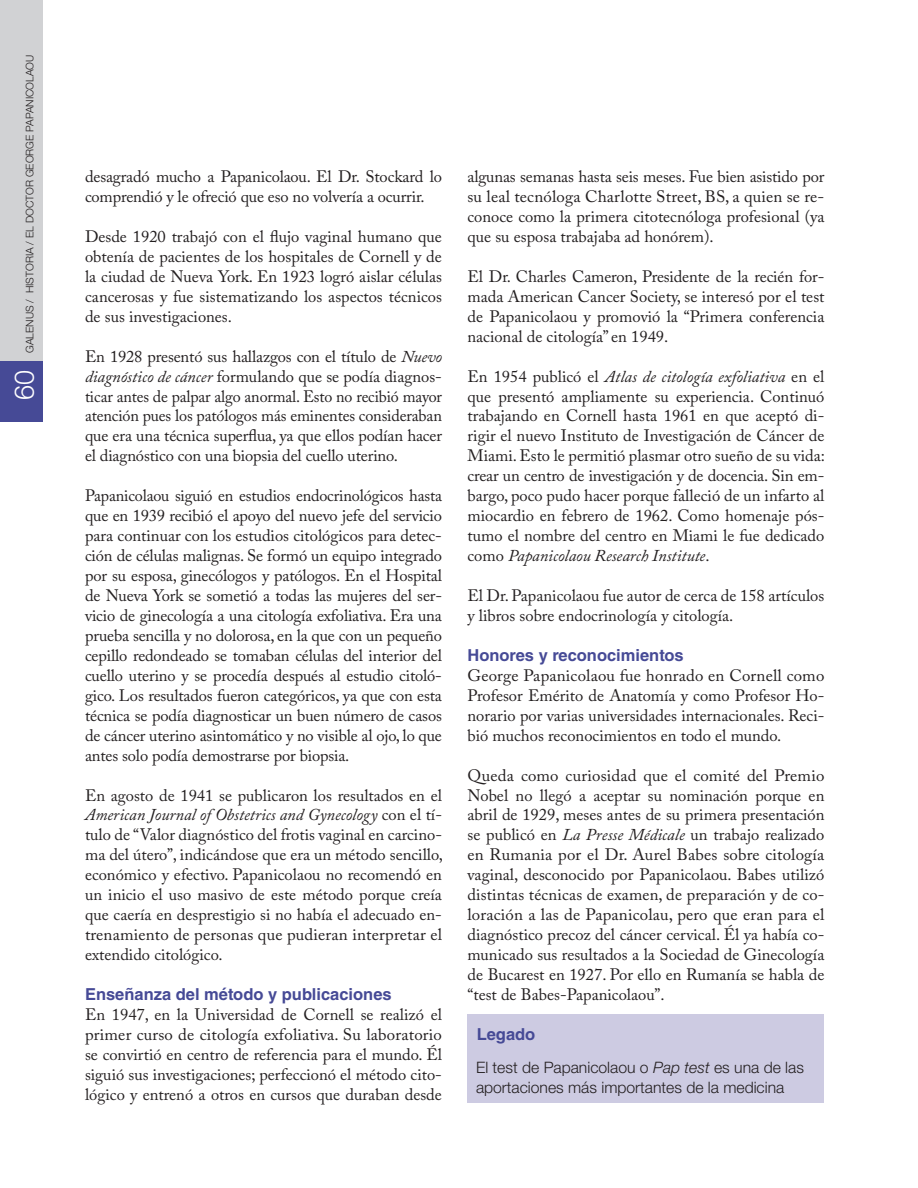
<style>
.page{position:relative;width:918px;height:1188px;background:#fff}
.page>*{position:absolute;margin:0;border:0;box-sizing:border-box;transform-origin:0 0}
.t1{font:300 27px "Helvetica Neue";color:#fff}
.t2{font:16.5px/20px "Adobe Caslon Pro";color:#231f20;text-align:justify}
.t3{font:700 16.5px "Helvetica LT Std";color:#464a96}
.t4{font:300 15.75px/20px "Helvetica Neue";color:#231f20}
.t5{font:300 10.5px "Helvetica Neue";color:#231f20}
.s1{font-style:italic}
</style>
<div class="page">
<div style="left:468px;top:1014px;width:356px;height:89px;background:#cdcbe2"></div>
<div style="left:0;top:0;width:43px;height:412px;background:#d1d2d4"></div>
<div style="left:0;top:361px;width:43px;height:61px;background:#464a96"></div>
<p class="t5" style="left:23px;top:353px;width:299px;rotate:-90deg">GALENUS / Historia / El doctor George Papan icolaou</p>
<h1 class="t1" style="left:8px;top:400px;width:32px;rotate:-90deg">60</h1>
<p class="t2" style="left:85px;top:166px;width:358px">desagradó mucho a Papanicolaou. El Dr. Stockard lo comprendió y le ofreció que eso no volvería a ocurrir.</p>
<p class="t2" style="left:85px;top:226px;width:359px">Desde 1920 trabajó con el flujo vaginal humano que obtenía de pacientes de los hospitales de Cornell y de la ciudad de Nueva York. En 1923 logró aislar células cancerosas y fue sistematizando los aspectos técnicos de sus investigaciones.</p>
<p class="t2" style="left:85px;top:346px;width:358px">En 1928 presentó sus hallazgos con el título de <span class="s1">Nuevo diagnóstico de cáncer</span> formulando que se podía diagnos&shy;ticar antes de palpar algo anormal. Esto no recibió mayor atención pues los patólogos más eminentes consideraban que era una técnica superflua, ya que ellos podían hacer el diagnóstico con una biopsia del cuello uterino.</p>
<p class="t2" style="left:85px;top:486px;width:359px">Papanicolaou siguió en estudios endocrinológicos hasta que en 1939 recibió el apoyo del nuevo jefe del servicio para continuar con los estudios citológicos para detec&shy;ción de células malignas. Se formó un equipo integrado por su esposa, ginecólogos y patólogos. En el Hospital de Nueva York se sometió a todas las mujeres del ser&shy;vicio de ginecología a una citología exfoliativa. Era una prueba sencilla y no dolorosa, en la que con un pequeño cepillo redondeado se tomaban células del interior del cuello uterino y se procedía después al estudio citoló&shy;gico. Los resultados fueron categóricos, ya que con esta técnica se podía diagnosticar un buen número de casos de cáncer uterino asintomático y no visible al ojo, lo que antes solo podía demostrarse por biopsia.</p>
<p class="t2" style="left:85px;top:785px;width:360px">En agosto de 1941 se publicaron los resultados en el <span class="s1">American Journal of Obstetrics and Gynecology</span> con el tí&shy;tulo de “Valor diagnóstico del frotis vaginal en carcino&shy;ma del útero”, indicándose que era un método sencillo, económico y efectivo. Papanicolaou no recomendó en un inicio el uso masivo de este método porque creía que caería en desprestigio si no había el adecuado en&shy;trenamiento de personas que pudieran interpretar el extendido citológico.</p>
<p class="t3" style="left:85px;top:984px;width:308px">Enseñanza del método y publicaciones</p>
<p class="t2" style="left:85px;top:1004px;width:358px">En 1947, en la Universidad de Cornell se realizó el primer curso de citología exfoliativa. Su laboratorio se convirtió en centro de referencia para el mundo. Él siguió sus investigaciones; perfeccionó el método cito&shy;lógico y entrenó a otros en cursos que duraban desde</p>
<p class="t2" style="left:468px;top:166px;width:358px">algunas semanas hasta seis meses. Fue bien asistido por su leal tecnóloga Charlotte Street, BS, a quien se re&shy;conoce como la primera citotecnóloga profesional (ya que su esposa trabajaba ad honórem).</p>
<p class="t2" style="left:468px;top:266px;width:358px">El Dr. Charles Cameron, Presidente de la recién for&shy;mada American Cancer Society, se interesó por el test de Papanicolaou y promovió la “Primera conferencia nacional de citología” en 1949.</p>
<p class="t2" style="left:468px;top:366px;width:359px">En 1954 publicó el <span class="s1">Atlas de citología exfoliativa</span> en el que presentó ampliamente su experiencia. Continuó trabajando en Cornell hasta 1961 en que aceptó di&shy;rigir el nuevo Instituto de Investigación de Cáncer de Miami. Esto le permitió plasmar otro sueño de su vida: crear un centro de investigación y de docencia. Sin em&shy;bargo, poco pudo hacer porque falleció de un infarto al miocardio en febrero de 1962. Como homenaje pós&shy;tumo el nombre del centro en Miami le fue dedicado como <span class="s1">Papanicolaou Research Institute</span>.</p>
<p class="t2" style="left:468px;top:585px;width:358px">El Dr. Papanicolaou fue autor de cerca de 158 artículos y libros sobre endocrinología y citología.</p>
<p class="t3" style="left:468px;top:645px;width:218px">Honores y reconocimientos</p>
<p class="t2" style="left:468px;top:665px;width:358px">George Papanicolaou fue honrado en Cornell como Profesor Emérito de Anatomía y como Profesor Ho&shy;norario por varias universidades internacionales. Reci&shy;bió muchos reconocimientos en todo el mundo.</p>
<p class="t2" style="left:468px;top:765px;width:358px">Queda como curiosidad que el comité del Premio Nobel no llegó a aceptar su nominación porque en abril de 1929, meses antes de su primera presentación se publicó en <span class="s1">La Presse Médicale</span> un trabajo realizado en Rumania por el Dr. Aurel Babes sobre citología vaginal, desconocido por Papanicolaou. Babes utilizó distintas técnicas de examen, de preparación y de co&shy;loración a las de Papanicolau, pero que eran para el diagnóstico precoz del cáncer cervical. Él ya había co&shy;municado sus resultados a la Sociedad de Ginecología de Bucarest en 1927. Por ello en Rumanía se habla de “test de Babes-Papanicolaou”.</p>
<p class="t3" style="left:477px;top:1024px;width:60px">Legado</p>
<p class="t4" style="left:476px;top:1057px;width:329px">El test de Papanicolaou o <span class="s1">Pap test</span> es una de las aportaciones más importantes de la medicina</p>
</div>
